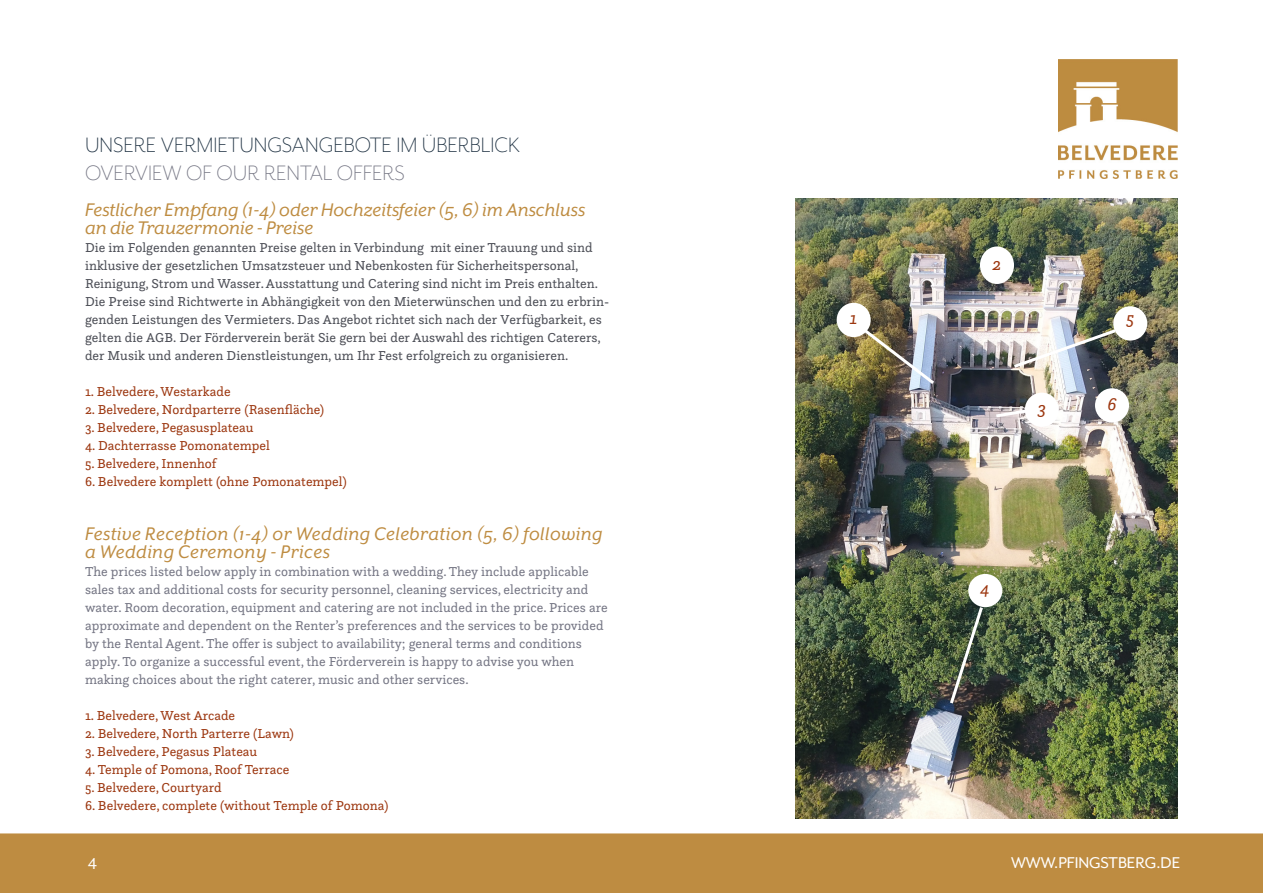
<style>
.page{position:relative;width:1263px;height:893px;background:#fff}
.page>*{position:absolute;margin:0;border:0;box-sizing:border-box;transform-origin:0 0}
.t1{font:300 24px "Mr Eaves XL San OT";color:#1d3041}
.t2{font:300 24px "Mr Eaves XL San OT";color:#757684}
.t3{font:italic 21px/18px "Mr Eaves XL San OT";color:#be8c41}
.t4{font:italic 21px/18px "Mr Eaves XL San OT";letter-spacing:.02em;color:#be8c41}
.t5{font:18px "Mr Eaves XL San OT";color:#fff}
.t6{font:italic 18px "Questa Slab";color:#9c3710}
.t7{font:13.5px/18px "Questa Slab";color:#4c4e56}
.t8{font:13.5px/18px "Questa Slab";color:#757684}
.t9{font:13.5px "Questa Slab";color:#9c3710}
</style>
<div class="page">
<img style="left:795px;top:198px;width:383px;height:621px">
<img style="left:1059px;top:60px;width:119px;height:118px">
<img style="left:847px;top:316px;width:90px;height:71px">
<div style="left:837px;top:303px;width:34px;height:34px;background:#fff;border-radius:50%"></div>
<div style="left:968px;top:574px;width:34px;height:33px;background:#fff;border-radius:50%"></div>
<div style="left:1113px;top:306px;width:34px;height:35px;background:#fff;border-radius:50%"></div>
<svg style="left:948px;top:604px;width:37px;height:103px;background:#4b5547"></svg>
<div style="left:1095px;top:388px;width:34px;height:35px;background:#fff;border-radius:50%"></div>
<img style="left:1011px;top:327px;width:108px;height:43px">
<div style="left:0;top:833px;width:1263px;height:60px;background:#be8c41"></div>
<div style="left:980px;top:246px;width:34px;height:38px;background:#fff;border-radius:50%"></div>
<div style="left:1025px;top:393px;width:34px;height:34px;background:#fff;border-radius:50%"></div>
<svg style="left:993px;top:407px;width:35px;height:12px"></svg>
<h1 class="t1" style="left:85px;top:132px;width:436px">UNSERE VERMIETUNGSANGEBOTE IM ÜBERBLICK</h1>
<h1 class="t2" style="left:85px;top:161px;width:321px">OVERVIEW OF OUR RENTAL OFFERS</h1>
<h2 class="t3" style="left:85px;top:201px;width:502px">Festlicher Empfang (1-4) oder Hochzeitsfeier (5, 6) im Anschluss an die Trauzermonie - Preise</h2>
<p class="t7" style="left:85px;top:238px;width:526px">Die im Folgenden genannten Preise gelten in Verbindung mit einer Trauung und sind inklusive der gesetzlichen Umsatzsteuer und Nebenkosten für Sicherheitspersonal, Reinigung, Strom und Wasser. Ausstattung und Catering sind nicht im Preis enthalten.<br>Die Preise sind Richtwerte in Abhängigkeit von den Mieterwünschen und den zu erbrin&shy;genden Leistungen des Vermieters. Das Angebot richtet sich nach der Verfügbarkeit, es gelten die AGB. Der Förderverein berät Sie gern bei der Auswahl des richtigen Caterers, der Musik und anderen Dienstleistungen, um Ihr Fest erfolgreich zu organisieren.</p>
<p class="t9" style="left:85px;top:383px;width:147px">1. Belvedere, Westarkade</p>
<p class="t9" style="left:85px;top:401px;width:241px">2. Belvedere, Nordparterre (Rasenfläche)</p>
<p class="t9" style="left:85px;top:419px;width:170px">3. Belvedere, Pegasusplateau</p>
<p class="t9" style="left:85px;top:437px;width:186px">4. Dachterrasse Pomonatempel</p>
<p class="t9" style="left:85px;top:455px;width:133px">5. Belvedere, Innenhof</p>
<p class="t9" style="left:85px;top:473px;width:263px">6. Belvedere komplett (ohne Pomonatempel)</p>
<h2 class="t4" style="left:85px;top:525px;width:519px">Festive Reception (1-4) or Wedding Celebration (5, 6) following a Wedding Ceremony - Prices</h2>
<p class="t8" style="left:85px;top:562px;width:524px">The prices listed below apply in combination with a wedding. They include applicable sales tax and additional costs for security personnel, cleaning services, electricity and water. Room decoration, equipment and catering are not included in the price. Prices are approximate and dependent on the Renter’s preferences and the services to be provided by the Rental Agent. The offer is subject to availability; general terms and conditions apply. To organize a successful event, the Förderverein is happy to advise you when making choices about the right caterer, music and other services.</p>
<p class="t9" style="left:85px;top:707px;width:152px">1. Belvedere, West Arcade</p>
<p class="t9" style="left:85px;top:725px;width:210px">2. Belvedere, North Parterre (Lawn)</p>
<p class="t9" style="left:85px;top:743px;width:174px">3. Belvedere, Pegasus Plateau</p>
<p class="t9" style="left:85px;top:761px;width:206px">4. Temple of Pomona, Roof Terrace</p>
<p class="t9" style="left:85px;top:779px;width:138px">5. Belvedere, Courtyard</p>
<p class="t9" style="left:85px;top:797px;width:305px">6. Belvedere, complete (without Temple of Pomona)</p>
<h3 class="t6" style="left:850px;top:307px;width:9px">1</h3>
<h3 class="t6" style="left:992px;top:253px;width:10px">2</h3>
<h3 class="t6" style="left:1038px;top:397px;width:10px">3</h3>
<h3 class="t6" style="left:980px;top:577px;width:11px">4</h3>
<h3 class="t6" style="left:1126px;top:307px;width:9px">5</h3>
<h3 class="t5" style="left:88px;top:854px;width:11px">4</h3>
<h3 class="t5" style="left:1011px;top:854px;width:171px">WWW.PFINGSTBERG.DE</h3>
</div>
